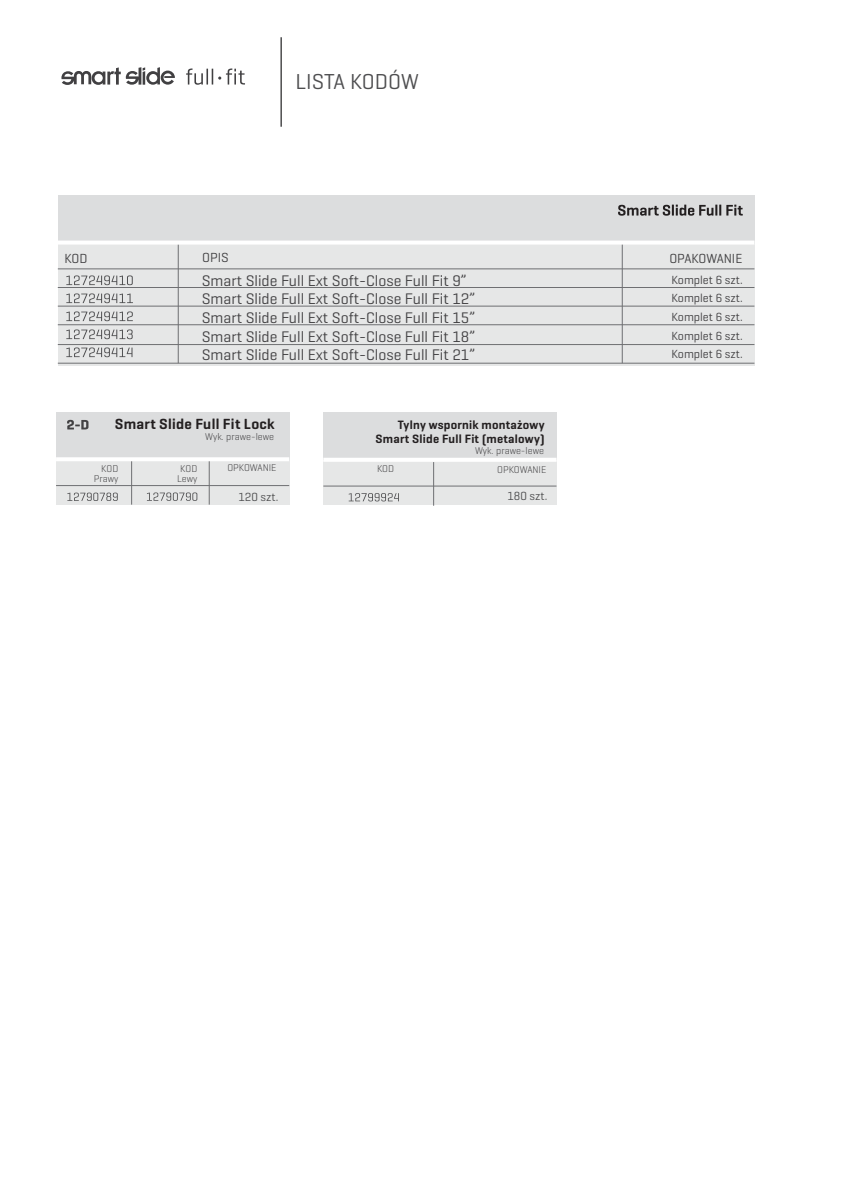
<style>
.page{position:relative;width:845px;height:1191px;background:#fff}
.page>*{position:absolute;margin:0;border:0;box-sizing:border-box;transform-origin:0 0}
.t1{font:22px "Geogrotesque";letter-spacing:-.005em;color:#4e4e50}
.t2{font:15.6px/18.6px "Geogrotesque";color:#424143}
.t3{font:600 15px "Geogrotesque";letter-spacing:.02em;color:#231f20}
.t4{font:13.4px "Geogrotesque";color:#424143}
.t5{font:600 12.4px/14.8px "Geogrotesque";letter-spacing:.02em;color:#231f20;text-align:right}
.t6{font:12px/18.4px "Geogrotesque";color:#424143;text-align:justify}
.t7{font:12px "Geogrotesque";color:#4e4e50}
.t8{font:300 10px/10px "Geogrotesque";color:#424143;text-align:right}
</style>
<div class="page">
<hr style="left:280px;top:37px;width:2px;height:90px;background:#4d4d4f">
<svg style="left:61px;top:67px;width:114px;height:18px"></svg>
<svg style="left:186px;top:68px;width:59px;height:17px"></svg>
<div style="left:56px;top:455px;width:233px;height:49px;background:#e6e7e7"></div>
<div style="left:56px;top:412px;width:233px;height:48px;background:#dcddde"></div>
<hr style="left:131px;top:461px;width:1px;height:43px;background:#6e6f72">
<hr style="left:208px;top:461px;width:1px;height:43px;background:#6e6f72">
<hr style="left:56px;top:457px;width:233px;height:4px;background:#fff">
<hr style="left:56px;top:485px;width:233px;height:1px;background:#6e6f72">
<div style="left:58px;top:238px;width:696px;height:127px;background:#e6e7e7"></div>
<div style="left:58px;top:195px;width:696px;height:48px;background:#dcddde"></div>
<hr style="left:58px;top:287px;width:696px;height:1px;background:#6e6f72">
<hr style="left:58px;top:324px;width:696px;height:1px;background:#6e6f72">
<hr style="left:58px;top:306px;width:696px;height:1px;background:#6e6f72">
<hr style="left:178px;top:244px;width:1px;height:119px;background:#6e6f72">
<hr style="left:621px;top:244px;width:1px;height:119px;background:#6e6f72">
<svg style="left:58px;top:240px;width:696px;height:4px;fill:#fff"></svg>
<hr style="left:58px;top:268px;width:696px;height:1px;background:#6e6f72">
<svg style="left:66px;top:275px;width:67px;height:10px"></svg>
<svg style="left:66px;top:293px;width:67px;height:10px"></svg>
<svg style="left:66px;top:311px;width:67px;height:10px"></svg>
<svg style="left:66px;top:329px;width:67px;height:10px"></svg>
<svg style="left:66px;top:347px;width:66px;height:10px"></svg>
<svg style="left:67px;top:492px;width:51px;height:9px"></svg>
<svg style="left:147px;top:492px;width:50px;height:9px"></svg>
<svg style="left:67px;top:420px;width:21px;height:9px"></svg>
<div style="left:323px;top:455px;width:233px;height:50px;background:#e6e7e7"></div>
<div style="left:323px;top:412px;width:233px;height:49px;background:#dcddde"></div>
<hr style="left:433px;top:462px;width:1px;height:44px;background:#6e6f72">
<hr style="left:323px;top:458px;width:233px;height:4px;background:#fff">
<hr style="left:323px;top:485px;width:233px;height:1px;background:#6e6f72">
<svg style="left:348px;top:493px;width:50px;height:8px"></svg>
<hr style="left:58px;top:363px;width:696px;height:1px;background:#6e6f72">
<hr style="left:58px;top:344px;width:696px;height:1px;background:#6e6f72">
<svg style="left:618px;top:205px;width:102px;height:11px"></svg>
<svg style="left:726px;top:205px;width:16px;height:10px"></svg>
<p class="t4" style="left:64px;top:250px;width:25px">KOD</p>
<p class="t4" style="left:202px;top:249px;width:28px">OPIS</p>
<h1 class="t1" style="left:295px;top:67px;width:125px">LISTA KODÓW</h1>
<p class="t2" style="left:202px;top:270px;width:275px">Smart Slide Full Ext Soft-Close Full Fit 9” Smart Slide Full Ext Soft-Close Full Fit 12” Smart Slide Full Ext Soft-Close Full Fit 15” Smart Slide Full Ext Soft-Close Full Fit 18” Smart Slide Full Ext Soft-Close Full Fit 21”</p>
<p class="t3" style="left:115px;top:414px;width:161px">Smart Slide Full Fit Lock</p>
<p class="t8" style="left:205px;top:431px;width:70px">Wyk. prawe-lewe</p>
<p class="t5" style="left:375px;top:417px;width:170px">Tylny wspornik montażowy<br>Smart Slide Full Fit (metalowy)</p>
<p class="t8" style="left:474px;top:445px;width:70px">Wyk. prawe-lewe</p>
<p class="t8" style="left:94px;top:463px;width:26px">KOD<br>Prawy</p>
<p class="t8" style="left:180px;top:463px;width:19px">KOD</p>
<p class="t8" style="left:227px;top:462px;width:51px">OPKOWANIE</p>
<p class="t8" style="left:177px;top:473px;width:22px">Lewy</p>
<p class="t8" style="left:377px;top:463px;width:19px">KOD</p>
<p class="t8" style="left:497px;top:464px;width:51px">OPKOWANIE</p>
<p class="t7" style="left:238px;top:489px;width:42px">120 szt.</p>
<p class="t7" style="left:507px;top:489px;width:42px">180 szt.</p>
<p class="t4" style="left:669px;top:249px;width:74px">OPAKOWANIE</p>
<p class="t6" style="left:671px;top:270px;width:73px">Komplet 6 szt.<br>Komplet 6 szt.<br>Komplet 6 szt.<br>Komplet 6 szt.<br>Komplet 6 szt.</p>
</div>
